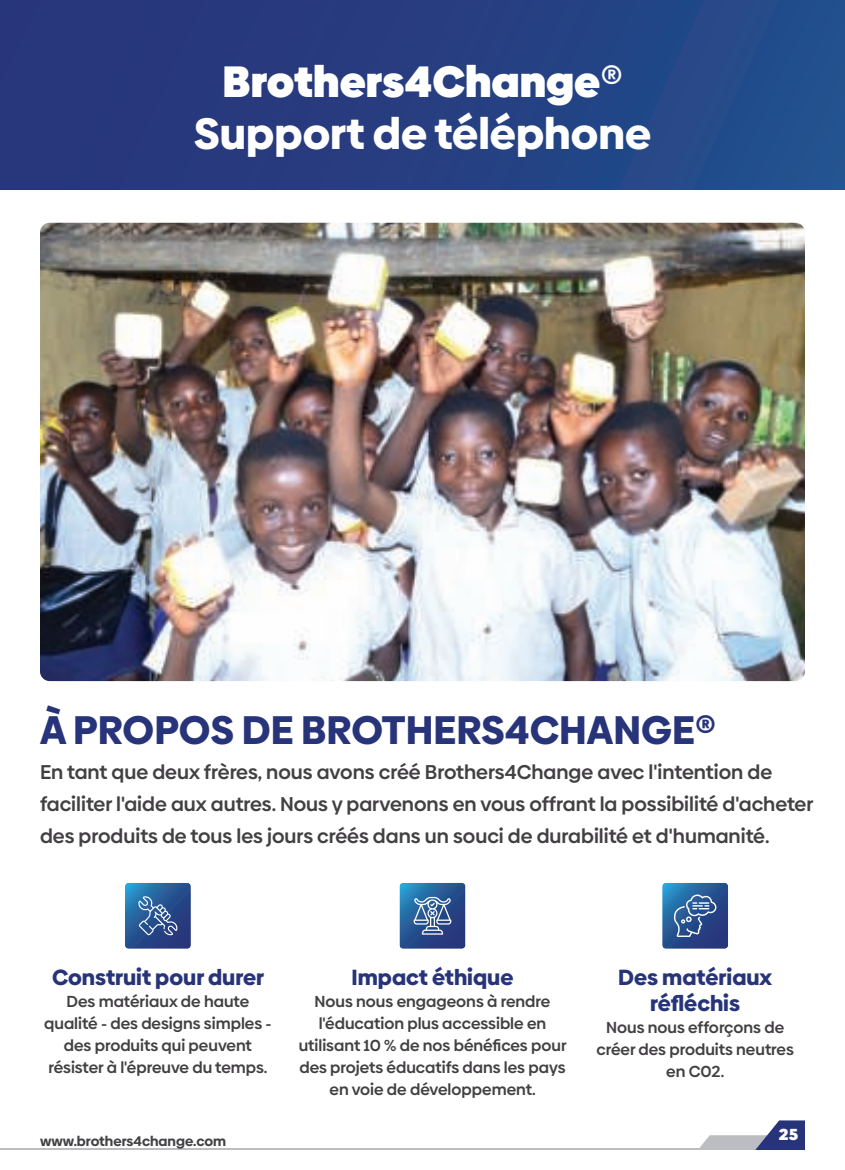
<style>
.page{position:relative;width:845px;height:1170px;background:#fff}
.page>*{position:absolute;margin:0;border:0;box-sizing:border-box;transform-origin:0 0}
.t1{font:900 44px/52px "Biennale";color:#fff;text-align:center}
.t2{font:900 40px "Biennale";color:#28347a}
.t3{font:900 22px/26px "Biennale";color:#28347a;text-align:center}
.t4{font:600 20px/32px "Biennale";color:#424042}
.t5{font:600 16px/22px "Biennale";color:#424042;text-align:center}
.t6{font:800 16px "Biennale";color:#fff}
.t7{font:700 14px "Biennale";color:#424042}
.s1{font-weight:800}
.s2{font-weight:600}
</style>
<div class="page">
<div style="left:0;top:0;width:845px;height:189px;background:linear-gradient(to right,#293278,#234e8b)"></div>
<img style="left:40px;top:223px;width:765px;height:458px">
<svg style="left:662px;top:883px;width:66px;height:66px;background:#39639c"></svg>
<svg style="left:400px;top:883px;width:66px;height:66px;background:#40689f"></svg>
<svg style="left:125px;top:883px;width:66px;height:66px;background:#37619b"></svg>
<hr style="left:0;top:1148px;width:715px;height:2px;background:#bcbdc0">
<svg style="left:699px;top:1120px;width:106px;height:30px"></svg>
<h1 class="t1" style="left:194px;top:54px;width:459px"><span class="s1">Brothers4Change</span><span class="s2">®<br></span>Support de téléphone</h1>
<h2 class="t2" style="left:40px;top:705px;width:677px">À PROPOS DE BROTHERS4CHANGE®</h2>
<p class="t4" style="left:40px;top:756px;width:775px">En tant que deux frères, nous avons créé Brothers4Change avec l'intention de faciliter l'aide aux autres. Nous y parvenons en vous offrant la possibilité d'acheter des produits de tous les jours créés dans un souci de durabilité et d'humanité.</p>
<h3 class="t3" style="left:52px;top:963px;width:214px">Construit pour durer</h3>
<p class="t5" style="left:44px;top:990px;width:229px">Des matériaux de haute qualité - des designs simples - des produits qui peuvent résister à l'épreuve du temps.</p>
<p class="t7" style="left:40px;top:1133px;width:188px">www.brothers4change.com</p>
<h3 class="t3" style="left:352px;top:963px;width:163px">Impact éthique</h3>
<p class="t5" style="left:299px;top:990px;width:269px">Nous nous engageons à rendre l'éducation plus accessible en utilisant 10 % de nos bénéfices pour des projets éducatifs dans les pays en voie de développement.</p>
<h3 class="t3" style="left:618px;top:963px;width:155px">Des matériaux réfléchis</h3>
<p class="t5" style="left:596px;top:1016px;width:199px">Nous nous efforçons de créer des produits neutres en C02.</p>
<p class="t6" style="left:779px;top:1124px;width:21px">25</p>
</div>
